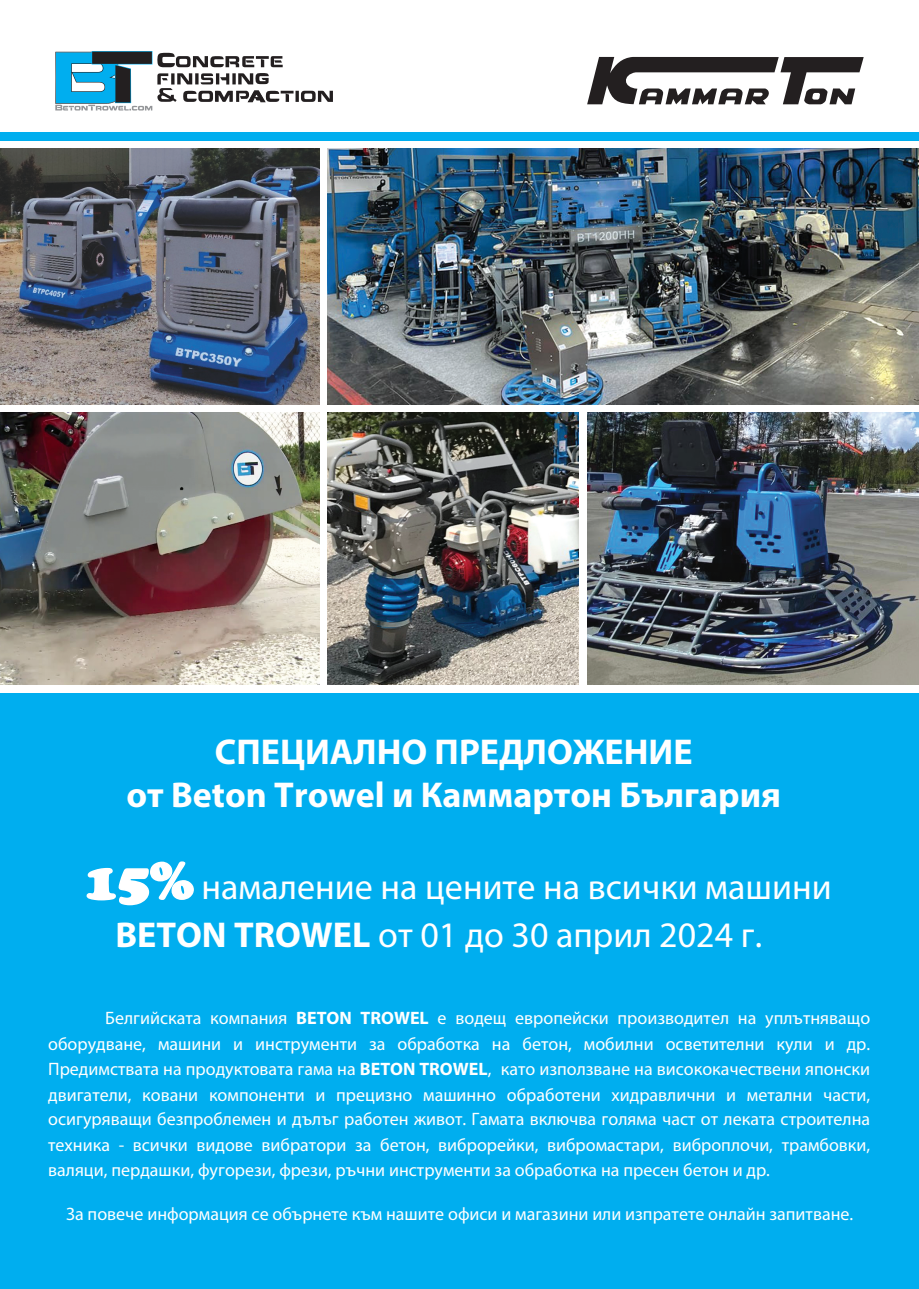
<style>
.page{position:relative;width:919px;height:1289px;background:#fff}
.page>*{position:absolute;margin:0;border:0;box-sizing:border-box;transform-origin:0 0}
.t1{font:36px/48.3px "Myriad Pro";color:#fff}
.t2{font:700 36px/43.2px "Myriad Pro";color:#fff;text-align:center}
.t3{font:18px/25.3px "Myriad Pro";color:#fff;text-align:justify}
.s1{font-family:"Cooper";font-weight:900;font-size:54px}
.s2{font-weight:700}
</style>
<div class="page">
<div style="left:0;top:132px;width:918px;height:8px;background:#00aeef"></div>
<div style="left:0;top:693px;width:918px;height:595px;background:#00aeef"></div>
<img style="left:0;top:149px;width:319px;height:255px">
<img style="left:327px;top:149px;width:591px;height:255px">
<img style="left:0;top:412px;width:319px;height:273px">
<img style="left:587px;top:412px;width:331px;height:273px">
<svg style="left:587px;top:57px;width:276px;height:47px"></svg>
<svg style="left:301px;top:91px;width:32px;height:11px"></svg>
<svg style="left:295px;top:91px;width:4px;height:11px"></svg>
<svg style="left:55px;top:51px;width:238px;height:60px"></svg>
<img style="left:327px;top:412px;width:251px;height:273px">
<svg style="left:86px;top:861px;width:108px;height:45px"></svg>
<p class="t2" style="left:126px;top:729px;width:656px">СПЕЦИАЛНО ПРЕДЛОЖЕНИЕ<br>от Beton Trowel и Каммартон България</p>
<p class="t1" style="left:115px;top:862px;width:717px;text-indent:-30px"><span class="s1">15%</span> намаление на цените на всички машини<br><span class="s2">BETON TROWEL</span> от 01 до 30 април 2024 г.</p>
<p class="t3" style="left:48px;top:1005px;width:823px;text-indent:57px">Белгийската компания <span class="s2">BETON TROWEL</span> е водещ европейски производител на уплътняващо оборудване, машини и инструменти за обработка на бетон, мобилни осветителни кули и др.<br>Предимствата на продуктовата гама на <span class="s2">BETON TROWEL</span>, като използване на висококачествени японски двигатели, ковани компоненти и прецизно машинно обработени хидравлични и метални части, осигуряващи безпроблемен и дълъг работен живот. Гамата включва голяма част от леката строителна техника - всички видове вибратори за бетон, виброрейки, вибромастари, виброплочи, трамбовки, валяци, пердашки, фугорези, фрези, ръчни инструменти за обработка на пресен бетон и др.</p>
<p class="t3" style="left:66px;top:1200px;width:788px">За повече информация се обърнете към нашите офиси и магазини или изпратете онлайн запитване.</p>
</div>
